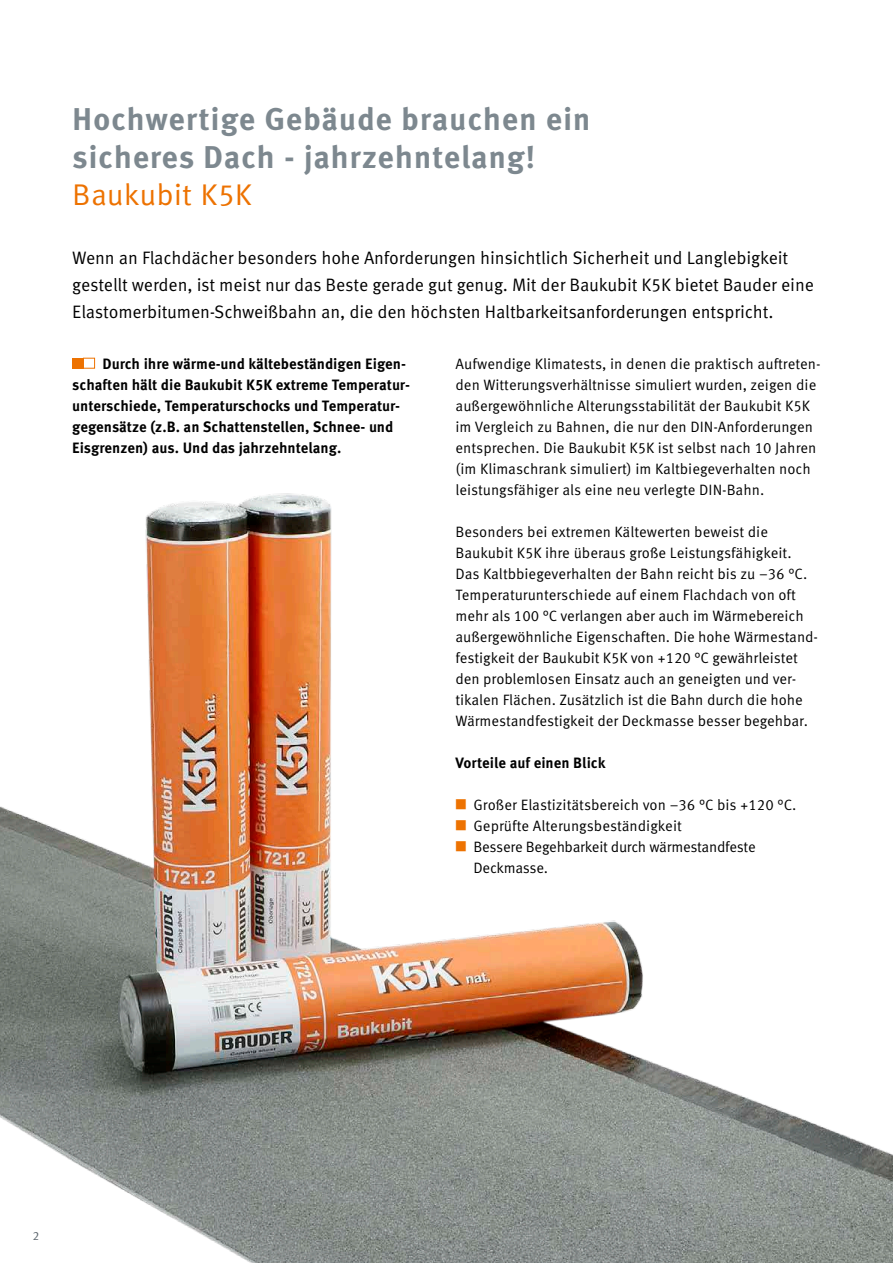
<style>
.page{position:relative;width:893px;height:1263px;background:#fff}
.page>*{position:absolute;margin:0;border:0;box-sizing:border-box;transform-origin:0 0}
.t1{font:700 31.5px/37.5px "Meta Correspondence Pro";letter-spacing:.02em;color:#7d888f}
.t2{font:30px "Meta Correspondence Pro";letter-spacing:-.005em;color:#ed7201}
.t3{font:18px/27px "Meta Correspondence Pro";letter-spacing:-.01em;color:#000}
.t4{font:15px/21px "Meta Correspondence Pro";letter-spacing:-.005em;color:#000}
.t5{font:700 15px/21px "Meta Correspondence Pro";color:#000}
.t6{font:15px/21px "Meta Correspondence Pro";letter-spacing:-.025em;color:#000}
.t7{font:12px "Meta Correspondence Pro";color:#5d676e}
.s1{font-size:13.5px;color:#ed7201}
</style>
<div class="page">
<img style="left:0;top:357px;width:893px;height:906px">
<div style="left:72px;top:358px;width:11px;height:10px;background:#ed7201"></div>
<svg style="left:83px;top:358px;width:12px;height:11px"></svg>
<h1 class="t1" style="left:72px;top:98px;width:520px">Hochwertige Gebäude brauchen ein sicheres Dach - jahrzehntelang!</h1>
<h2 class="t2" style="left:72px;top:172px;width:181px">Baukubit K5K</h2>
<p class="t3" style="left:72px;top:244px;width:743px">Wenn an Flachdächer besonders hohe Anforderungen hinsichtlich Sicherheit und Langlebigkeit gestellt werden, ist meist nur das Beste gerade gut genug. Mit der Baukubit K5K bietet Bauder eine<br>Elastomerbitumen-Schweißbahn an, die den höchsten Haltbarkeitsanforderungen entspricht.</p>
<p class="t5" style="left:72px;top:352px;width:339px;text-indent:30px">Durch ihre wärme-und kältebeständigen Eigen&shy;schaften hält die Baukubit K5K extreme Temperatur&shy;unterschiede, Temperaturschocks und Temperatur&shy;gegensätze (z.B. an Schattenstellen, Schnee- und Eisgrenzen) aus. Und das jahrzehntelang.</p>
<p class="t4" style="left:455px;top:352px;width:367px">Aufwendige Klimatests, in denen die praktisch auftreten&shy;den Witterungsverhältnisse simuliert wurden, zeigen die außergewöhnliche Alterungsstabilität der Baukubit K5K im Vergleich zu Bahnen, die nur den DIN-Anforderungen entsprechen. Die Baukubit K5K ist selbst nach 10 Jahren (im Klimaschrank simuliert) im Kaltbiegeverhalten noch leistungsfähiger als eine neu verlegte DIN-Bahn.</p>
<p class="t4" style="left:455px;top:520px;width:364px">Besonders bei extremen Kältewerten beweist die Baukubit K5K ihre überaus große Leistungsfähigkeit.<br>Das Kaltbbiegeverhalten der Bahn reicht bis zu –36 °C.<br>Temperaturunterschiede auf einem Flachdach von oft mehr als 100 °C verlangen aber auch im Wärmebereich außergewöhnliche Eigenschaften. Die hohe Wärmestand&shy;festigkeit der Baukubit K5K von +120 °C gewährleistet den problemlosen Einsatz auch an geneigten und ver&shy;tikalen Flächen. Zusätzlich ist die Bahn durch die hohe Wärmestandfestigkeit der Deckmasse besser begehbar.</p>
<p class="t5" style="left:455px;top:751px;width:152px">Vorteile auf einen Blick</p>
<p class="t4" style="left:455px;top:793px;width:342px"><span class="s1">■</span> Großer Elastizitätsbereich von –36 °C bis +120 °C.</p>
<p class="t4" style="left:455px;top:814px;width:228px"><span class="s1">■</span> Geprüfte Alterungsbeständigkeit</p>
<p class="t6" style="left:473px;top:835px;width:284px;text-indent:-18px"><span class="s1">■</span> Bessere Begehbarkeit durch wärmestandfeste<br>Deckmasse.</p>
<p class="t7" style="left:33px;top:1226px;width:8px">2</p>
</div>
